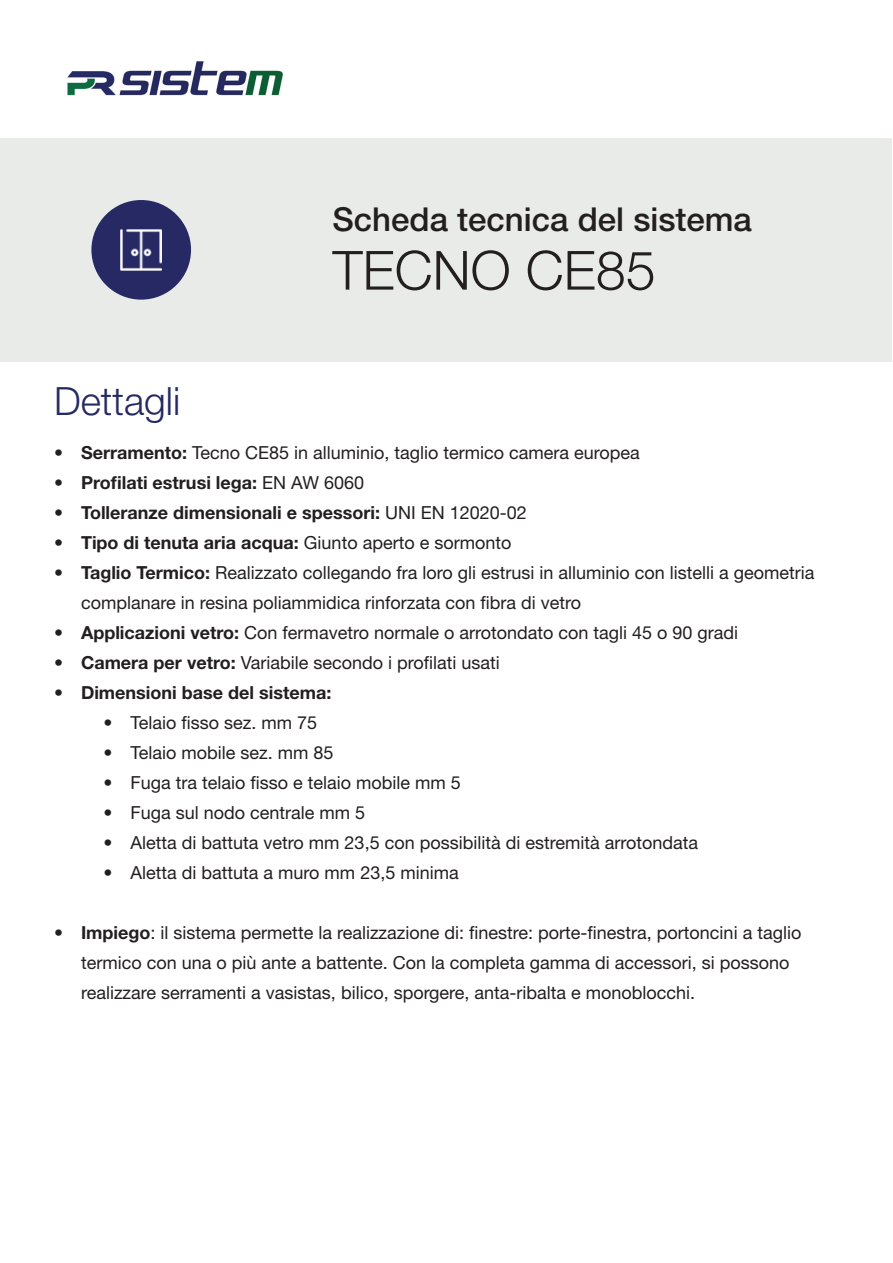
<style>
.page{position:relative;width:893px;height:1263px;background:#fff}
.page>*{position:absolute;margin:0;border:0;box-sizing:border-box;transform-origin:0 0}
.t1{font:300 54px "Helvetica Neue LT Std";color:#231f20}
.t2{font:300 39px "Helvetica Neue LT Std";color:#262a63}
.t3{font:500 33px "Helvetica Neue LT Std";color:#231f20}
.t4{font:18px/30px "Helvetica Neue LT Std";color:#231f20}
.t5{font:700 18px "Helvetica Neue LT Std";color:#231f20}
.s1{font-weight:700}
.s2{font-weight:400}
</style>
<div class="page">
<img style="left:67px;top:61px;width:216px;height:35px">
<div style="left:1px;top:138px;width:891px;height:224px;background:#e8ebe8"></div>
<div style="left:91px;top:200px;width:100px;height:100px;background:#272964;border-radius:50%"></div>
<img style="left:121px;top:230px;width:41px;height:40px">
<h2 class="t2" style="left:54px;top:378px;width:128px">Dettagli</h2>
<h3 class="t3" style="left:333px;top:199px;width:421px">Scheda tecnica del sistema</h3>
<h1 class="t1" style="left:333px;top:237px;width:325px">TECNO CE85</h1>
<p class="t4" style="left:54px;top:437px;width:587px"><span class="s1">• Serramento:</span> Tecno CE85 in alluminio, taglio termico camera europea</p>
<p class="t5" style="left:54px;top:471px;width:312px">• Profilati estrusi lega: <span class="s2">EN AW 6060</span></p>
<p class="t5" style="left:54px;top:501px;width:474px">• Tolleranze dimensionali e spessori: <span class="s2">UNI EN 12020-02</span></p>
<p class="t5" style="left:54px;top:531px;width:459px">• Tipo di tenuta aria acqua: <span class="s2">Giunto aperto e sormonto</span></p>
<p class="t4" style="left:81px;top:557px;width:735px;text-indent:-27px"><span class="s1">• Taglio Termico:</span> Realizzato collegando fra loro gli estrusi in alluminio con listelli a geometria complanare in resina poliammidica rinforzata con fibra di vetro</p>
<p class="t4" style="left:54px;top:617px;width:686px"><span class="s1">• Applicazioni vetro:</span> Con fermavetro normale o arrotondato con tagli 45 o 90 gradi</p>
<p class="t4" style="left:54px;top:647px;width:447px"><span class="s1">• Camera per vetro:</span> Variabile secondo i profilati usati</p>
<p class="t5" style="left:54px;top:681px;width:279px">• Dimensioni base del sistema:</p>
<p class="t4" style="left:104px;top:707px;width:215px">• Telaio fisso sez. mm 75</p>
<p class="t4" style="left:104px;top:737px;width:232px">• Telaio mobile sez. mm 85</p>
<p class="t4" style="left:104px;top:767px;width:359px">• Fuga tra telaio fisso e telaio mobile mm 5</p>
<p class="t4" style="left:104px;top:797px;width:263px">• Fuga sul nodo centrale mm 5</p>
<p class="t4" style="left:104px;top:827px;width:596px">• Aletta di battuta vetro mm 23,5 con possibilità di estremità arrotondata</p>
<p class="t4" style="left:104px;top:857px;width:357px">• Aletta di battuta a muro mm 23,5 minima</p>
<p class="t4" style="left:81px;top:917px;width:722px;text-indent:-27px"><span class="s1">• Impiego</span>: il sistema permette la realizzazione di: finestre: porte-finestra, portoncini a taglio termico con una o più ante a battente. Con la completa gamma di accessori, si possono realizzare serramenti a vasistas, bilico, sporgere, anta-ribalta e monoblocchi.</p>
</div>
